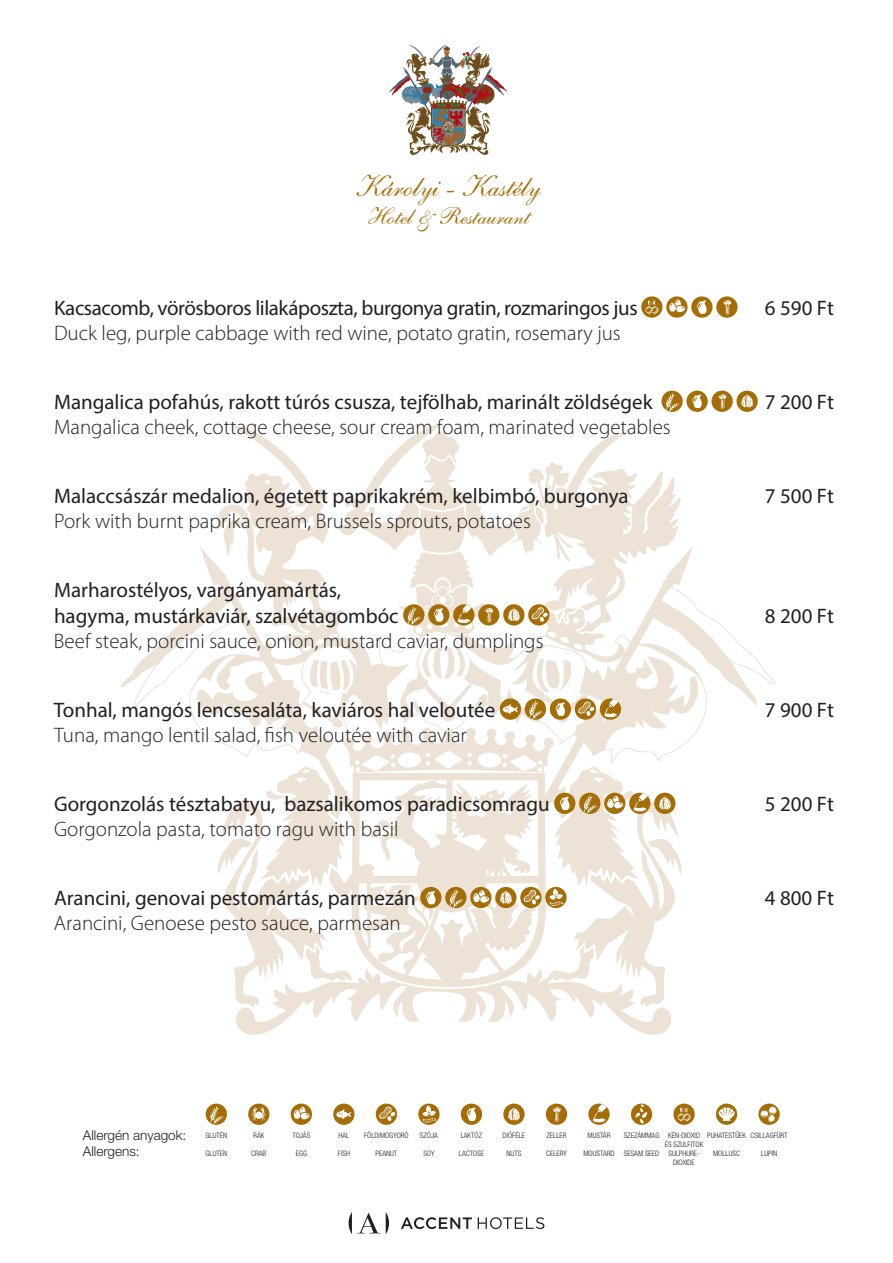
<style>
.page{position:relative;width:893px;height:1263px;background:#fff}
.page>*{position:absolute;margin:0;border:0;box-sizing:border-box;transform-origin:0 0}
.t1{font:29.7px "Shelley Andante BT";color:#a46d05}
.t2{font:23.85px "Shelley Andante BT";color:#a46d05}
.t3{font:21px/25.2px "Myriad Pro";color:#231f20}
.t4{font:300 21px "Myriad Pro";color:#231f20}
.t5{font:21px "Myriad Pro";letter-spacing:-.02em;color:#231f20}
.t6{font:300 13.5px/16.2px "Helvetica Neue LT Pro";color:#231f20}
.t7{font:300 condensed 7.5px/9px "Helvetica Neue LT Pro";color:#231f20}
</style>
<div class="page">
<svg style="left:349px;top:1212px;width:40px;height:22px"></svg>
<svg style="left:401px;top:1217px;width:71px;height:12px"></svg>
<svg style="left:478px;top:1217px;width:66px;height:12px"></svg>
<svg style="left:389px;top:45px;width:118px;height:110px"></svg>
<div style="left:206px;top:1103px;width:21px;height:22px;background:#a46d05;border-radius:50%"></div>
<svg style="left:210px;top:1104px;width:14px;height:20px"></svg>
<svg style="left:248px;top:1103px;width:21px;height:22px"></svg>
<svg style="left:252px;top:1107px;width:14px;height:14px"></svg>
<svg style="left:291px;top:1103px;width:21px;height:22px"></svg>
<svg style="left:294px;top:1106px;width:16px;height:13px"></svg>
<div style="left:333px;top:1103px;width:21px;height:22px;background:#a46d05;border-radius:50%"></div>
<svg style="left:336px;top:1109px;width:15px;height:10px"></svg>
<svg style="left:376px;top:1103px;width:21px;height:22px"></svg>
<svg style="left:379px;top:1106px;width:17px;height:15px"></svg>
<svg style="left:418px;top:1103px;width:22px;height:22px"></svg>
<svg style="left:419px;top:1103px;width:18px;height:19px"></svg>
<div style="left:461px;top:1103px;width:21px;height:22px;background:#a46d05;border-radius:50%"></div>
<svg style="left:467px;top:1107px;width:9px;height:14px"></svg>
<svg style="left:503px;top:1103px;width:22px;height:22px"></svg>
<svg style="left:508px;top:1107px;width:12px;height:14px"></svg>
<div style="left:546px;top:1103px;width:21px;height:22px;background:#a46d05;border-radius:50%"></div>
<svg style="left:553px;top:1107px;width:8px;height:15px"></svg>
<svg style="left:588px;top:1103px;width:22px;height:22px"></svg>
<div style="left:631px;top:1103px;width:21px;height:22px;background:#a46d05;border-radius:50%"></div>
<svg style="left:635px;top:1104px;width:12px;height:20px"></svg>
<svg style="left:673px;top:1103px;width:22px;height:22px"></svg>
<svg style="left:678px;top:1108px;width:12px;height:13px"></svg>
<svg style="left:716px;top:1103px;width:21px;height:22px"></svg>
<svg style="left:718px;top:1107px;width:17px;height:14px"></svg>
<svg style="left:758px;top:1103px;width:22px;height:22px"></svg>
<svg style="left:761px;top:1107px;width:15px;height:15px"></svg>
<svg style="left:641px;top:296px;width:21px;height:22px"></svg>
<svg style="left:646px;top:301px;width:12px;height:13px"></svg>
<svg style="left:666px;top:296px;width:21px;height:22px"></svg>
<svg style="left:669px;top:299px;width:16px;height:13px"></svg>
<div style="left:691px;top:296px;width:21px;height:22px;background:#a46d05;border-radius:50%"></div>
<svg style="left:697px;top:300px;width:10px;height:14px"></svg>
<svg style="left:716px;top:296px;width:22px;height:22px"></svg>
<svg style="left:723px;top:300px;width:8px;height:15px"></svg>
<svg style="left:661px;top:391px;width:22px;height:21px"></svg>
<svg style="left:666px;top:391px;width:14px;height:21px"></svg>
<div style="left:686px;top:391px;width:22px;height:21px;background:#a46d05;border-radius:50%"></div>
<svg style="left:692px;top:395px;width:10px;height:13px"></svg>
<div style="left:711px;top:391px;width:22px;height:21px;background:#a46d05;border-radius:50%"></div>
<svg style="left:718px;top:394px;width:9px;height:15px"></svg>
<div style="left:736px;top:391px;width:22px;height:21px;background:#a46d05;border-radius:50%"></div>
<svg style="left:741px;top:394px;width:12px;height:14px"></svg>
<svg style="left:132px;top:424px;width:644px;height:611px"></svg>
<h1 class="t1" style="left:355px;top:168px;width:186px">Károlyi - Kastély</h1>
<p class="t2" style="left:367px;top:202px;width:164px">Hotel &amp; Restaurant</p>
<p class="t5" style="left:54px;top:295px;width:585px">Kacsacomb, vörösboros lilakáposzta, burgonya gratin, rozmaringos jus</p>
<p class="t3" style="left:765px;top:295px;width:71px">6 590 Ft</p>
<p class="t4" style="left:54px;top:320px;width:568px">Duck leg, purple cabbage with red wine, potato gratin, rosemary jus</p>
<p class="t3" style="left:54px;top:389px;width:600px">Mangalica pofahús, rakott túrós csusza, tejfölhab, marinált zöldségek</p>
<p class="t3" style="left:765px;top:389px;width:71px">7 200 Ft</p>
<p class="t4" style="left:54px;top:414px;width:618px">Mangalica cheek, cottage cheese, sour cream foam, marinated vegetables</p>
<p class="t3" style="left:54px;top:483px;width:576px">Malaccsászár medalion, égetett paprikakrém, kelbimbó, burgonya</p>
<p class="t3" style="left:765px;top:483px;width:71px">7 500 Ft</p>
<p class="t4" style="left:54px;top:509px;width:478px">Pork with burnt paprika cream, Brussels sprouts, potatoes</p>
<p class="t3" style="left:54px;top:577px;width:346px">Marharostélyos, vargányamártás, hagyma, mustárkaviár, szalvétagombóc</p>
<p class="t4" style="left:54px;top:628px;width:491px">Beef steak, porcini sauce, onion, mustard caviar, dumplings</p>
<p class="t3" style="left:765px;top:602px;width:71px">8 200 Ft</p>
<p class="t3" style="left:54px;top:697px;width:443px">Tonhal, mangós lencsesaláta, kaviáros hal veloutée</p>
<p class="t3" style="left:765px;top:697px;width:71px">7 900 Ft</p>
<p class="t4" style="left:54px;top:722px;width:414px">Tuna, mango lentil salad, fish veloutée with caviar</p>
<p class="t3" style="left:54px;top:791px;width:497px">Gorgonzolás tésztabatyu, bazsalikomos paradicsomragu</p>
<p class="t3" style="left:765px;top:791px;width:71px">5 200 Ft</p>
<p class="t4" style="left:54px;top:816px;width:346px">Gorgonzola pasta, tomato ragu with basil</p>
<p class="t3" style="left:54px;top:885px;width:363px">Arancini, genovai pestomártás, parmezán</p>
<p class="t3" style="left:765px;top:885px;width:71px">4 800 Ft</p>
<p class="t4" style="left:54px;top:911px;width:348px">Arancini, Genoese pesto sauce, parmesan</p>
<p class="t6" style="left:83px;top:1126px;width:105px">Allergén anyagok:<br>Allergens:</p>
<p class="t7" style="left:205px;top:1131px;width:23px">GLUTÉN</p>
<p class="t7" style="left:253px;top:1131px;width:13px">RÁK</p>
<p class="t7" style="left:292px;top:1131px;width:19px">TOJÁS</p>
<p class="t7" style="left:338px;top:1131px;width:12px">HAL</p>
<p class="t7" style="left:364px;top:1131px;width:46px">FÖLDIMOGYORÓ</p>
<p class="t7" style="left:420px;top:1131px;width:20px">SZÓJA</p>
<p class="t7" style="left:461px;top:1131px;width:23px">LAKTÓZ</p>
<p class="t7" style="left:503px;top:1131px;width:24px">DIÓFÉLE</p>
<p class="t7" style="left:546px;top:1131px;width:22px">ZELLER</p>
<p class="t7" style="left:588px;top:1131px;width:24px">MUSTÁR</p>
<p class="t7" style="left:665px;top:1131px;width:124px;text-indent:-41px">SZEZÁMMAG KÉN-DIOXID PUHATESTŰEK CSILLAGFÜRT<br>ÉS SZULFITOK</p>
<p class="t7" style="left:205px;top:1149px;width:23px">GLUTEN</p>
<p class="t7" style="left:251px;top:1149px;width:17px">CRAB</p>
<p class="t7" style="left:296px;top:1149px;width:13px">EGG</p>
<p class="t7" style="left:338px;top:1149px;width:14px">FISH</p>
<p class="t7" style="left:375px;top:1149px;width:23px">PEANUT</p>
<p class="t7" style="left:423px;top:1149px;width:13px">SOY</p>
<p class="t7" style="left:459px;top:1149px;width:27px">LACTOSE</p>
<p class="t7" style="left:507px;top:1149px;width:16px">NUTS</p>
<p class="t7" style="left:546px;top:1149px;width:22px">CELERY</p>
<p class="t7" style="left:583px;top:1149px;width:118px">MOUSTARD SESAM SEED SULPHURE-</p>
<p class="t7" style="left:713px;top:1149px;width:28px">MOLLUSC</p>
<p class="t7" style="left:761px;top:1149px;width:17px">LUPIN</p>
<p class="t7" style="left:673px;top:1158px;width:23px">DIOXIDE</p>
</div>
